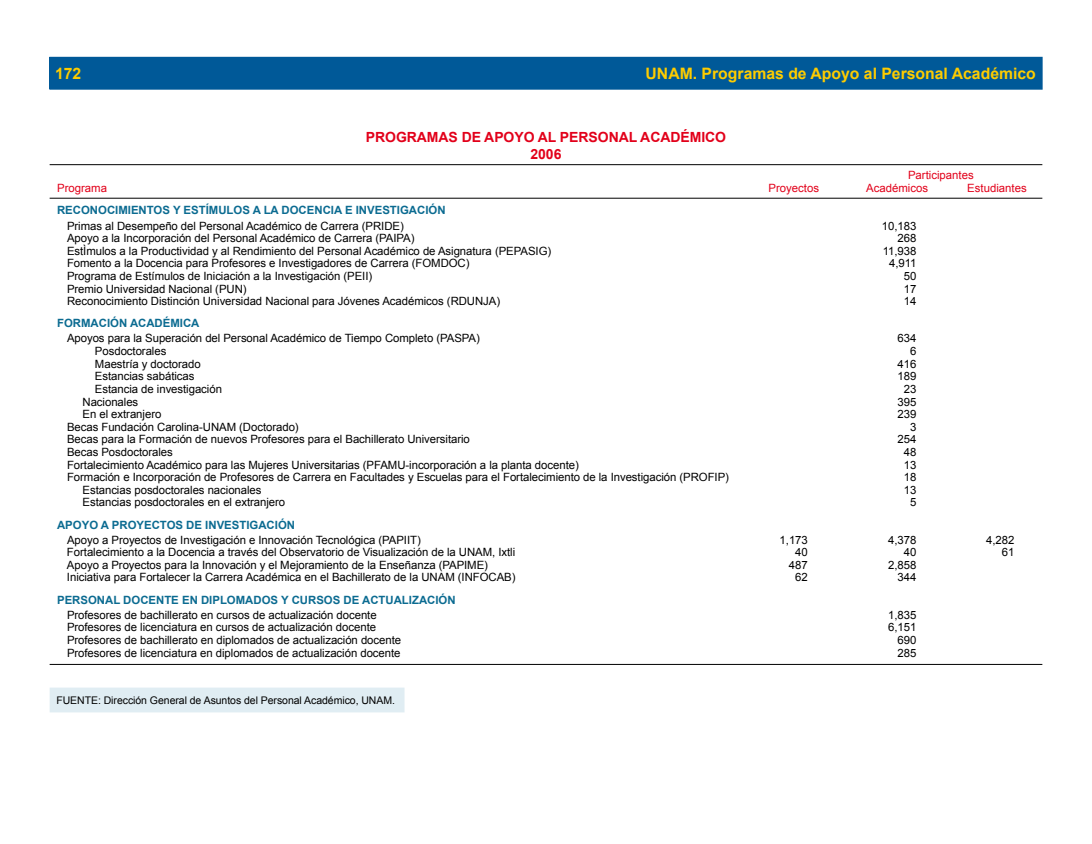
<style>
.page{position:relative;width:1092px;height:844px;background:#fff}
.page>*{position:absolute;margin:0;border:0;box-sizing:border-box;transform-origin:0 0}
.t1{font:700 15.75px "Arial";color:#fecc00}
.t2{font:700 14px/17.5px "Arial";letter-spacing:-.005em;color:#e2001a;text-align:center}
.t3{font:11.38px "Arial";letter-spacing:-.005em;color:#000}
.t4{font:700 11.38px "Arial";color:#0b6b91}
.t5{font:11.38px "Arial";color:#e2001a}
.t6{font:10.5px "Arial";letter-spacing:-.005em;color:#000}
</style>
<div class="page">
<div style="left:50px;top:57px;width:992px;height:32px;background:#005998"></div>
<div style="left:50px;top:688px;width:353px;height:23px;background:#e0edf3"></div>
<div style="left:50px;top:687px;width:354px;height:25px;border:2px solid #e0edf3"></div>
<hr style="left:50px;top:164px;width:992px;height:1px;background:#000">
<hr style="left:50px;top:198px;width:992px;height:1px;background:#000">
<hr style="left:50px;top:664px;width:992px;height:1px;background:#000">
<h1 class="t1" style="left:55px;top:65px;width:28px">172</h1>
<h1 class="t1" style="left:645px;top:65px;width:392px">UNAM. Programas de Apoyo al Personal Académico</h1>
<p class="t2" style="left:366px;top:128px;width:362px">PROGRAMAS DE APOYO AL PERSONAL ACADÉMICO<br>2006</p>
<p class="t5" style="left:907px;top:169px;width:67px">Participantes</p>
<p class="t5" style="left:57px;top:181px;width:51px">Programa</p>
<p class="t5" style="left:768px;top:181px;width:52px">Proyectos</p>
<p class="t5" style="left:866px;top:181px;width:63px">Académicos</p>
<p class="t5" style="left:967px;top:181px;width:61px">Estudiantes</p>
<p class="t4" style="left:57px;top:204px;width:390px">RECONOCIMIENTOS Y ESTÍMULOS A LA DOCENCIA E INVESTIGACIÓN</p>
<p class="t3" style="left:67px;top:219px;width:338px">Primas al Desempeño del Personal Académico de Carrera (PRIDE)</p>
<p class="t3" style="left:881px;top:219px;width:36px">10,183</p>
<p class="t3" style="left:67px;top:232px;width:349px">Apoyo a la Incorporación del Personal Académico de Carrera (PAIPA)</p>
<p class="t3" style="left:897px;top:232px;width:20px">268</p>
<p class="t3" style="left:67px;top:244px;width:485px">EstÌmulos a la Productividad y al Rendimiento del Personal Académico de Asignatura (PEPASIG)</p>
<p class="t3" style="left:882px;top:244px;width:35px">11,938</p>
<p class="t3" style="left:67px;top:257px;width:404px">Fomento a la Docencia para Profesores e Investigadores de Carrera (FOMDOC)</p>
<p class="t3" style="left:889px;top:257px;width:29px">4,911</p>
<p class="t3" style="left:67px;top:269px;width:307px">Programa de Estímulos de Iniciación a la Investigación (PEII)</p>
<p class="t3" style="left:903px;top:269px;width:14px">50</p>
<p class="t3" style="left:67px;top:282px;width:181px">Premio Universidad Nacional (PUN)</p>
<p class="t3" style="left:903px;top:282px;width:14px">17</p>
<p class="t3" style="left:67px;top:295px;width:434px">Reconocimiento Distinción Universidad Nacional para Jóvenes Académicos (RDUNJA)</p>
<p class="t3" style="left:903px;top:295px;width:14px">14</p>
<p class="t4" style="left:57px;top:317px;width:144px">FORMACIÓN ACADÉMICA</p>
<p class="t3" style="left:67px;top:332px;width:414px">Apoyos para la Superación del Personal Académico de Tiempo Completo (PASPA)</p>
<p class="t3" style="left:897px;top:332px;width:20px">634</p>
<p class="t3" style="left:95px;top:344px;width:73px">Posdoctorales</p>
<p class="t3" style="left:910px;top:344px;width:8px">6</p>
<p class="t3" style="left:95px;top:357px;width:107px">Maestría y doctorado</p>
<p class="t3" style="left:897px;top:357px;width:20px">416</p>
<p class="t3" style="left:95px;top:370px;width:101px">Estancias sabáticas</p>
<p class="t3" style="left:897px;top:370px;width:20px">189</p>
<p class="t3" style="left:95px;top:382px;width:128px">Estancia de investigación</p>
<p class="t3" style="left:903px;top:382px;width:14px">23</p>
<p class="t3" style="left:82px;top:395px;width:57px">Nacionales</p>
<p class="t3" style="left:897px;top:395px;width:20px">395</p>
<p class="t3" style="left:82px;top:407px;width:80px">En el extranjero</p>
<p class="t3" style="left:897px;top:407px;width:20px">239</p>
<p class="t3" style="left:67px;top:420px;width:233px">Becas Fundación Carolina-UNAM (Doctorado)</p>
<p class="t3" style="left:910px;top:420px;width:8px">3</p>
<p class="t3" style="left:67px;top:433px;width:404px">Becas para la Formación de nuevos Profesores para el Bachillerato Universitario</p>
<p class="t3" style="left:897px;top:433px;width:20px">254</p>
<p class="t3" style="left:67px;top:445px;width:107px">Becas Posdoctorales</p>
<p class="t3" style="left:903px;top:445px;width:14px">48</p>
<p class="t3" style="left:67px;top:458px;width:513px">Fortalecimiento Académico para las Mujeres Universitarias (PFAMU-incorporación a la planta docente)</p>
<p class="t3" style="left:903px;top:458px;width:14px">13</p>
<p class="t3" style="left:67px;top:470px;width:663px">Formación e Incorporación de Profesores de Carrera en Facultades y Escuelas para el Fortalecimiento de la Investigación (PROFIP)</p>
<p class="t3" style="left:903px;top:470px;width:14px">18</p>
<p class="t3" style="left:82px;top:483px;width:180px">Estancias posdoctorales nacionales</p>
<p class="t3" style="left:903px;top:483px;width:14px">13</p>
<p class="t3" style="left:82px;top:496px;width:204px">Estancias posdoctorales en el extranjero</p>
<p class="t3" style="left:910px;top:496px;width:8px">5</p>
<p class="t4" style="left:57px;top:518px;width:239px">APOYO A PROYECTOS DE INVESTIGACIÓN</p>
<p class="t3" style="left:67px;top:533px;width:355px">Apoyo a Proyectos de Investigación e Innovación Tecnológica (PAPIIT)</p>
<p class="t3" style="left:779px;top:533px;width:30px">1,173</p>
<p class="t3" style="left:888px;top:533px;width:30px">4,378</p>
<p class="t3" style="left:986px;top:533px;width:30px">4,282</p>
<p class="t3" style="left:67px;top:545px;width:449px">Fortalecimiento a la Docencia a través del Observatorio de Visualización de la UNAM, Ixtli</p>
<p class="t3" style="left:795px;top:545px;width:14px">40</p>
<p class="t3" style="left:903px;top:545px;width:14px">40</p>
<p class="t3" style="left:1001px;top:545px;width:14px">61</p>
<p class="t3" style="left:67px;top:558px;width:422px">Apoyo a Proyectos para la Innovación y el Mejoramiento de la Enseñanza (PAPIME)</p>
<p class="t3" style="left:789px;top:558px;width:20px">487</p>
<p class="t3" style="left:888px;top:558px;width:30px">2,858</p>
<p class="t3" style="left:67px;top:571px;width:450px">Iniciativa para Fortalecer la Carrera Académica en el Bachillerato de la UNAM (INFOCAB)</p>
<p class="t3" style="left:795px;top:571px;width:14px">62</p>
<p class="t3" style="left:897px;top:571px;width:20px">344</p>
<p class="t4" style="left:57px;top:593px;width:400px">PERSONAL DOCENTE EN DIPLOMADOS Y CURSOS DE ACTUALIZACIÓN</p>
<p class="t3" style="left:67px;top:608px;width:311px">Profesores de bachillerato en cursos de actualización docente</p>
<p class="t3" style="left:888px;top:608px;width:30px">1,835</p>
<p class="t3" style="left:67px;top:620px;width:310px">Profesores de licenciatura en cursos de actualización docente</p>
<p class="t3" style="left:888px;top:620px;width:30px">6,151</p>
<p class="t3" style="left:67px;top:633px;width:335px">Profesores de bachillerato en diplomados de actualización docente</p>
<p class="t3" style="left:897px;top:633px;width:20px">690</p>
<p class="t3" style="left:67px;top:646px;width:335px">Profesores de licenciatura en diplomados de actualización docente</p>
<p class="t3" style="left:897px;top:646px;width:20px">285</p>
<p class="t6" style="left:56px;top:694px;width:340px">FUENTE: Dirección General de Asuntos del Personal Académico, UNAM.</p>
</div>
